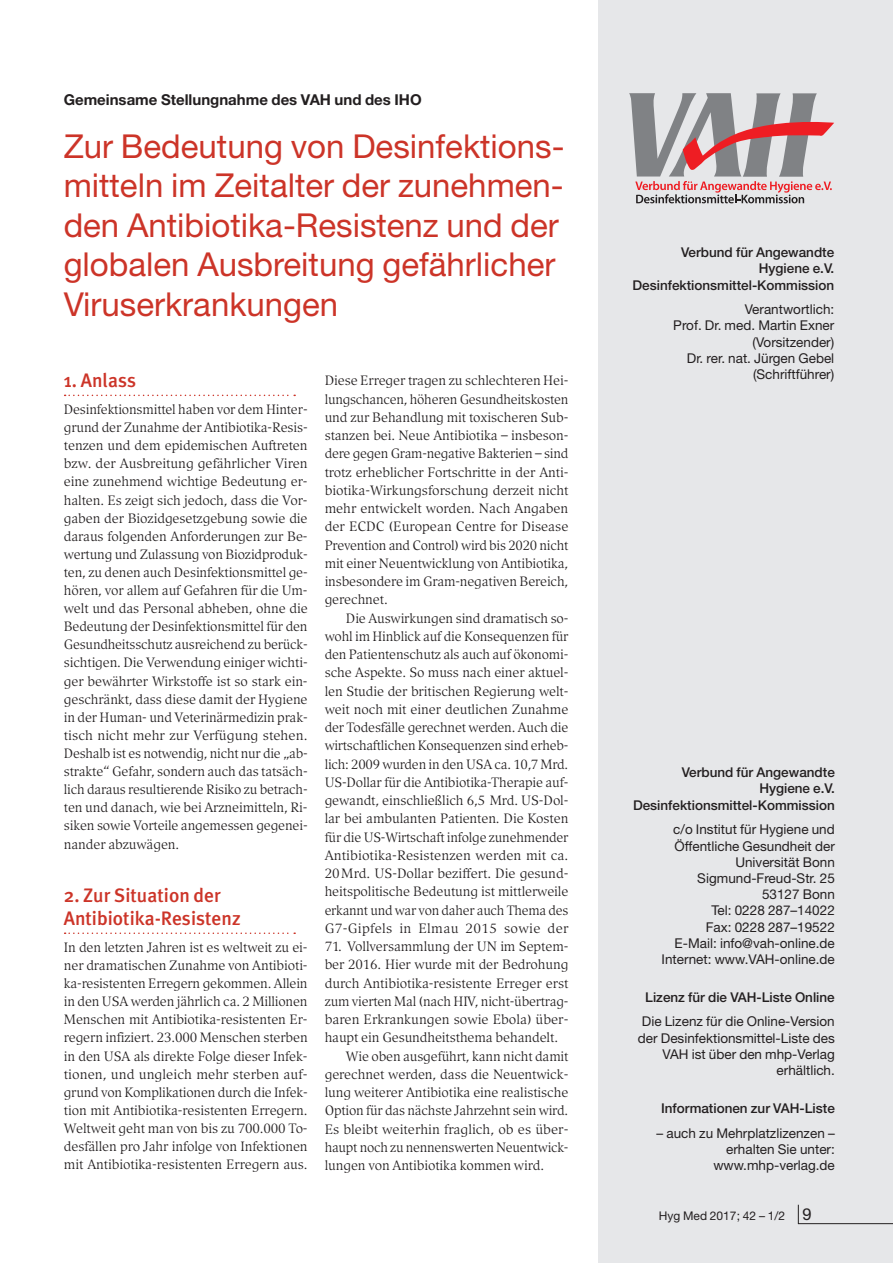
<style>
.page{position:relative;width:893px;height:1263px;background:#fff}
.page>*{position:absolute;margin:0;border:0;box-sizing:border-box;transform-origin:0 0}
.Überschrift_Deutsch{font:33px/39.6px "Helvetica Neue";color:#cc3428}
.Kapitelüberschrift_V{font:500 19.5px/23.5px "Meta Plus";color:#cc3428}
.T_Legenden{font:16.5px "Helvetica Neue";color:#231f20}
.Überschrift_Autoren{font:700 15px "Helvetica Neue";color:#231f20}
.Grundschrift_ohne_Ei{font:13.5px/18.1px "Compatil Exquisit LT";letter-spacing:-.015em;color:#231f20;text-align:justify}
.Grundschrift_mit_Ein{font:13.5px/18.3px "Compatil Exquisit LT";letter-spacing:-.01em;color:#231f20;text-align:justify}
.t1{font:13.5px/16.2px "Helvetica Neue";color:#231f20;text-align:right}
.t2{font:500 13.5px/16.2px "Helvetica Neue";color:#231f20;text-align:right}
.Seitenzeile{font:12px "Helvetica Neue";color:#231f20}
</style>
<div class="page">
<div style="left:598px;top:0;width:295px;height:1263px;background:#e6e7e9"></div>
<hr style="left:798px;top:1223px;width:95px;height:1px;background:#231f20">
<svg style="left:798px;top:1205px;width:1px;height:18px"></svg>
<svg style="left:629px;top:93px;width:205px;height:110px"></svg>
<svg style="left:65px;top:395px;width:230px;height:1px"></svg>
<svg style="left:65px;top:932px;width:230px;height:2px"></svg>
<p class="Überschrift_Autoren" style="left:64px;top:91px;width:359px">Gemeinsame Stellungnahme des VAH und des IHO</p>
<p class="Überschrift_Deutsch" style="left:64px;top:126px;width:502px">Zur Bedeutung von Desinfektions&shy;mitteln im Zeitalter der zunehmen&shy;den Antibiotika-Resistenz und der globalen Ausbreitung gefährlicher<br>Viruserkrankungen</p>
<p class="Kapitelüberschrift_V" style="left:64px;top:369px;width:74px">1. Anlass</p>
<p class="Grundschrift_ohne_Ei" style="left:64px;top:400px;width:245px">Desinfektionsmittel haben vor dem Hinter&shy;grund der Zunahme der Antibiotika-Resis&shy;tenzen und dem epidemischen Auftreten bzw. der Ausbreitung gefährlicher Viren eine zunehmend wichtige Bedeutung er&shy;halten. Es zeigt sich jedoch, dass die Vor&shy;gaben der Biozidgesetzgebung sowie die daraus folgenden Anforderungen zur Be&shy;wertung und Zulassung von Biozidproduk&shy;ten, zu denen auch Desinfektionsmittel ge&shy;hören, vor allem auf Gefahren für die Um&shy;welt und das Personal abheben, ohne die Bedeutung der Desinfektionsmittel für den Gesundheitsschutz ausreichend zu berück&shy;sichtigen. Die Verwendung einiger wichti&shy;ger bewährter Wirkstoffe ist so stark ein&shy;geschränkt, dass diese damit der Hygiene in der Human- und Veterinärmedizin prak&shy;tisch nicht mehr zur Verfügung stehen.<br>Deshalb ist es notwendig, nicht nur die „ab&shy;strakte“ Gefahr, sondern auch das tatsäch&shy;lich daraus resultierende Risiko zu betrach&shy;ten und danach, wie bei Arzneimitteln, Ri&shy;siken sowie Vorteile angemessen gegenei&shy;nander abzuwägen.</p>
<p class="Kapitelüberschrift_V" style="left:64px;top:883px;width:178px">2. Zur Situation der<br>Antibiotika-Resistenz</p>
<p class="Grundschrift_ohne_Ei" style="left:64px;top:938px;width:245px">In den letzten Jahren ist es weltweit zu ei&shy;ner dramatischen Zunahme von Antibioti&shy;ka-resistenten Erregern gekommen. Allein in den USA werden jährlich ca. 2 Millionen Menschen mit Antibiotika-resistenten Er&shy;regern infiziert. 23.000 Menschen sterben in den USA als direkte Folge dieser Infek&shy;tionen, und ungleich mehr sterben auf&shy;grund von Komplikationen durch die Infek&shy;tion mit Antibiotika-resistenten Erregern.<br>Weltweit geht man von bis zu 700.000 To&shy;desfällen pro Jahr infolge von Infektionen mit Antibiotika-resistenten Erregern aus.</p>
<p class="Grundschrift_ohne_Ei" style="left:325px;top:372px;width:245px">Diese Erreger tragen zu schlechteren Hei&shy;lungschancen, höheren Gesundheitskosten und zur Behandlung mit toxischeren Sub&shy;stanzen bei. Neue Antibiotika – insbeson&shy;dere gegen Gram-negative Bakterien – sind trotz erheblicher Fortschritte in der Anti&shy;biotika-Wirkungsforschung derzeit nicht mehr entwickelt worden. Nach Angaben der ECDC (European Centre for Disease Prevention and Control) wird bis 2020 nicht mit einer Neuentwicklung von Antibiotika, insbesondere im Gram-negativen Bereich, gerechnet.</p>
<p class="Grundschrift_mit_Ein" style="left:325px;top:609px;width:245px;text-indent:21px">Die Auswirkungen sind dramatisch so&shy;wohl im Hinblick auf die Konsequenzen für den Patientenschutz als auch auf ökonomi&shy;sche Aspekte. So muss nach einer aktuel&shy;len Studie der britischen Regierung welt&shy;weit noch mit einer deutlichen Zunahme der Todesfälle gerechnet werden. Auch die wirtschaftlichen Konsequenzen sind erheb&shy;lich: 2009 wurden in den USA ca. 10,7 Mrd.<br>US-Dollar für die Antibiotika-Therapie auf&shy;gewandt, einschließlich 6,5 Mrd. US-Dol&shy;lar bei ambulanten Patienten. Die Kosten für die US-Wirtschaft infolge zunehmender Antibiotika-Resistenzen werden mit ca.<br>20Mrd. US-Dollar beziffert. Die gesund&shy;heitspolitische Bedeutung ist mittlerweile erkannt und war von daher auch Thema des G7-Gipfels in Elmau 2015 sowie der</p>
<p class="Grundschrift_mit_Ein" style="left:325px;top:937px;width:245px">71. Vollversammlung der UN im Septem&shy;ber 2016. Hier wurde mit der Bedrohung durch Antibiotika-resistente Erreger erst zum vierten Mal (nach HIV, nicht-übertrag&shy;baren Erkrankungen sowie Ebola) über&shy;haupt ein Gesundheitsthema behandelt.</p>
<p class="Grundschrift_mit_Ein" style="left:325px;top:1046px;width:245px;text-indent:21px">Wie oben ausgeführt, kann nicht damit gerechnet werden, dass die Neuentwick&shy;lung weiterer Antibiotika eine realistische Option für das nächste Jahrzehnt sein wird.<br>Es bleibt weiterhin fraglich, ob es über&shy;haupt noch zu nennenswerten Neuentwick&shy;lungen von Antibiotika kommen wird.</p>
<p class="t2" style="left:632px;top:244px;width:203px">Verbund für Angewandte<br>Hygiene e.V.<br>Desinfektionsmittel-Kommission</p>
<p class="t1" style="left:673px;top:301px;width:163px">Verantwortlich:<br>Prof. Dr. med. Martin Exner (Vorsitzender)<br>Dr. rer. nat. Jürgen Gebel (Schriftführer)</p>
<p class="t2" style="left:633px;top:764px;width:203px">Verbund für Angewandte<br>Hygiene e.V.<br>Desinfektionsmittel-Kommission</p>
<p class="t1" style="left:661px;top:821px;width:175px">c/o Institut für Hygiene und<br>Öffentliche Gesundheit der<br>Universität Bonn<br>Sigmund-Freud-Str. 25<br>53127 Bonn<br>Tel: 0228 287–14022<br>Fax: 0228 287–19522<br>E-Mail: info@vah-online.de<br>Internet: www.VAH-online.de</p>
<p class="t2" style="left:645px;top:989px;width:191px">Lizenz für die VAH-Liste Online</p>
<p class="t1" style="left:638px;top:1013px;width:198px">Die Lizenz für die Online-Version der Desinfektionsmittel-Liste des<br>VAH ist über den mhp-Verlag erhältlich.</p>
<p class="t2" style="left:661px;top:1100px;width:175px">Informationen zur VAH-Liste</p>
<p class="t1" style="left:657px;top:1124px;width:180px">– auch zu Mehrplatzlizenzen – erhalten Sie unter: www.mhp-verlag.de</p>
<p class="Seitenzeile" style="left:659px;top:1208px;width:128px">Hyg Med 2017; 42 – 1/2</p>
<p class="T_Legenden" style="left:803px;top:1204px;width:11px">9</p>
</div>
